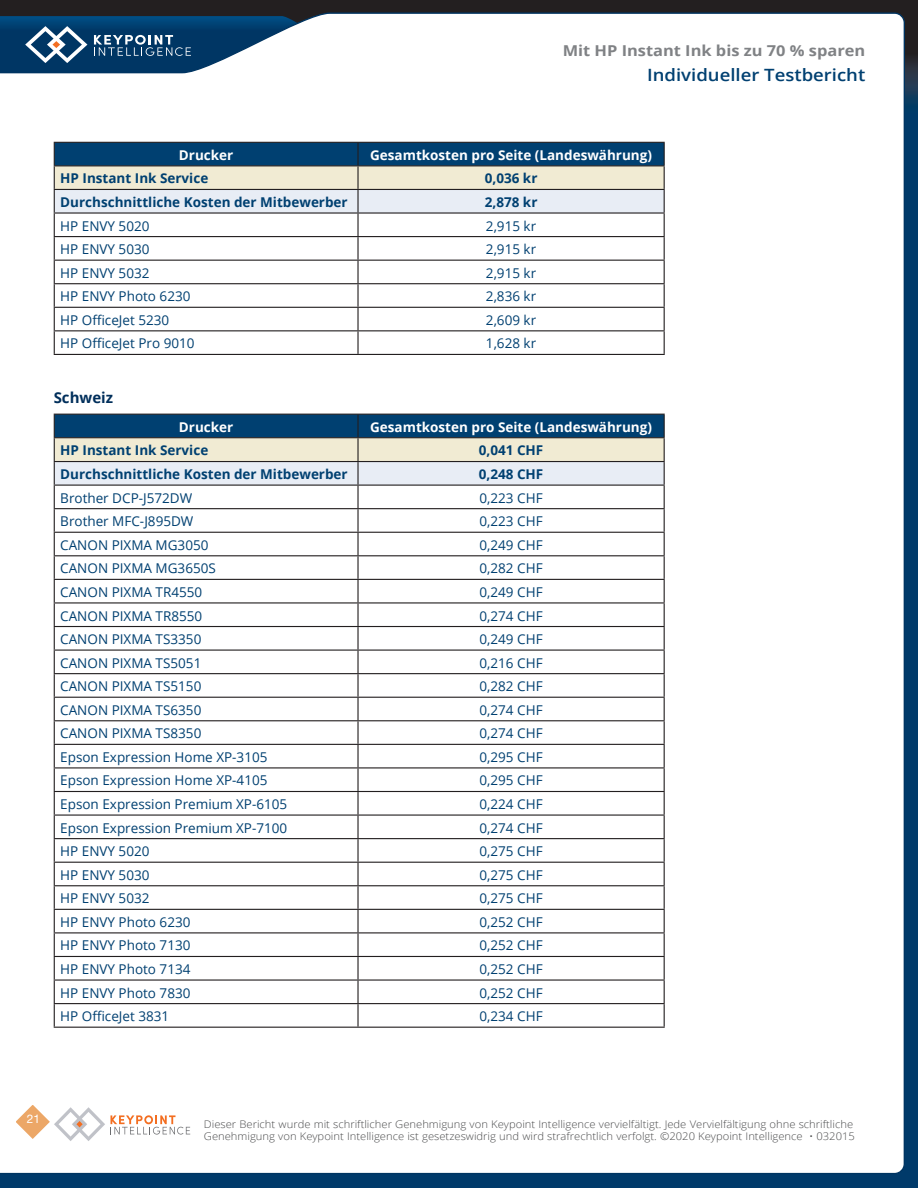
<style>
.page{position:relative;width:918px;height:1188px;background:#fff}
.page>*{position:absolute;margin:0;border:0;box-sizing:border-box;transform-origin:0 0}
.t1{font:600 16.95px "Open Sans";color:#004071;scale:1.09 1}
.t2{font:700 15px "Open Sans";color:#808285;scale:1.09 1}
.CTR_TABLE_HEAD_LEFT{font:700 15px "Open Sans";color:#002f5b}
.CTR_TABLE_TITLE{font:13.5px "Open Sans";color:#004071}
.CTR_TABLE_TITLE-2{font:700 13.5px "Open Sans";color:#004071}
.CTR_TABLE_HEAD_WHITE{font:700 13.5px "Open Sans";color:#fff}
.t3{font:11.85px "Helvetica Neue LT Pro";color:#fff}
.t4{font:300 10.5px/12px "Open Sans";color:#4b4c4d;scale:1.07 1}
</style>
<div class="page">
<div style="left:0;top:60px;width:918px;height:1128px;background:#003a6a"></div>
<div style="left:0;top:0;width:918px;height:72px;background:#231f20"></div>
<svg style="left:906px;top:58px;width:12px;height:42px"></svg>
<div style="left:0;top:12px;width:906px;height:1161px;background:#fff"></div>
<svg style="left:0;top:16px;width:353px;height:69px;background:#7292ac"></svg>
<svg style="left:9px;top:1098px;width:181px;height:47px;background:#f7eee7"></svg>
<svg style="left:54px;top:142px;width:611px;height:212px;background:#d4dbde"></svg>
<hr style="left:54px;top:354px;width:304px;height:1px;background:#231f20">
<hr style="left:358px;top:354px;width:307px;height:1px;background:#231f20">
<svg style="left:54px;top:414px;width:611px;height:613px;background:#e8eaec"></svg>
<hr style="left:54px;top:1027px;width:304px;height:1px;background:#231f20">
<hr style="left:358px;top:1027px;width:307px;height:1px;background:#231f20">
<p class="t2" style="left:563px;top:40px;width:279px">Mit HP Instant Ink bis zu 70 % sparen</p>
<p class="t1" style="left:647px;top:63px;width:202px">Individueller Testbericht</p>
<p class="CTR_TABLE_HEAD_WHITE" style="left:179px;top:145px;width:56px">Drucker</p>
<p class="CTR_TABLE_HEAD_WHITE" style="left:370px;top:145px;width:283px">Gesamtkosten pro Seite (Landeswährung)</p>
<p class="CTR_TABLE_TITLE-2" style="left:60px;top:169px;width:150px">HP Instant Ink Service</p>
<p class="CTR_TABLE_TITLE-2" style="left:485px;top:169px;width:54px">0,036 kr</p>
<p class="CTR_TABLE_TITLE-2" style="left:60px;top:193px;width:289px">Durchschnittliche Kosten der Mitbewerber</p>
<p class="CTR_TABLE_TITLE-2" style="left:485px;top:193px;width:54px">2,878 kr</p>
<p class="CTR_TABLE_TITLE" style="left:60px;top:216px;width:91px">HP ENVY 5020</p>
<p class="CTR_TABLE_TITLE" style="left:486px;top:216px;width:52px">2,915 kr</p>
<p class="CTR_TABLE_TITLE" style="left:60px;top:240px;width:91px">HP ENVY 5030</p>
<p class="CTR_TABLE_TITLE" style="left:486px;top:240px;width:52px">2,915 kr</p>
<p class="CTR_TABLE_TITLE" style="left:60px;top:264px;width:91px">HP ENVY 5032</p>
<p class="CTR_TABLE_TITLE" style="left:486px;top:264px;width:52px">2,915 kr</p>
<p class="CTR_TABLE_TITLE" style="left:60px;top:287px;width:132px">HP ENVY Photo 6230</p>
<p class="CTR_TABLE_TITLE" style="left:486px;top:287px;width:52px">2,836 kr</p>
<p class="CTR_TABLE_TITLE" style="left:60px;top:311px;width:111px">HP OfficeJet 5230</p>
<p class="CTR_TABLE_TITLE" style="left:486px;top:311px;width:52px">2,609 kr</p>
<p class="CTR_TABLE_TITLE" style="left:60px;top:334px;width:136px">HP OfficeJet Pro 9010</p>
<p class="CTR_TABLE_TITLE" style="left:486px;top:334px;width:52px">1,628 kr</p>
<p class="CTR_TABLE_HEAD_LEFT" style="left:54px;top:387px;width:61px">Schweiz</p>
<p class="CTR_TABLE_HEAD_WHITE" style="left:179px;top:417px;width:56px">Drucker</p>
<p class="CTR_TABLE_HEAD_WHITE" style="left:370px;top:417px;width:283px">Gesamtkosten pro Seite (Landeswährung)</p>
<p class="CTR_TABLE_TITLE-2" style="left:60px;top:441px;width:150px">HP Instant Ink Service</p>
<p class="CTR_TABLE_TITLE-2" style="left:479px;top:441px;width:66px">0,041 CHF</p>
<p class="CTR_TABLE_TITLE-2" style="left:60px;top:465px;width:289px">Durchschnittliche Kosten der Mitbewerber</p>
<p class="CTR_TABLE_TITLE-2" style="left:479px;top:465px;width:66px">0,248 CHF</p>
<p class="CTR_TABLE_TITLE" style="left:60px;top:489px;width:134px">Brother DCP-J572DW</p>
<p class="CTR_TABLE_TITLE" style="left:480px;top:489px;width:65px">0,223 CHF</p>
<p class="CTR_TABLE_TITLE" style="left:60px;top:512px;width:135px">Brother MFC-J895DW</p>
<p class="CTR_TABLE_TITLE" style="left:480px;top:512px;width:65px">0,223 CHF</p>
<p class="CTR_TABLE_TITLE" style="left:60px;top:536px;width:150px">CANON PIXMA MG3050</p>
<p class="CTR_TABLE_TITLE" style="left:480px;top:536px;width:65px">0,249 CHF</p>
<p class="CTR_TABLE_TITLE" style="left:60px;top:559px;width:157px">CANON PIXMA MG3650S</p>
<p class="CTR_TABLE_TITLE" style="left:480px;top:559px;width:65px">0,282 CHF</p>
<p class="CTR_TABLE_TITLE" style="left:60px;top:583px;width:144px">CANON PIXMA TR4550</p>
<p class="CTR_TABLE_TITLE" style="left:480px;top:583px;width:65px">0,249 CHF</p>
<p class="CTR_TABLE_TITLE" style="left:60px;top:606px;width:144px">CANON PIXMA TR8550</p>
<p class="CTR_TABLE_TITLE" style="left:480px;top:606px;width:65px">0,274 CHF</p>
<p class="CTR_TABLE_TITLE" style="left:60px;top:630px;width:143px">CANON PIXMA TS3350</p>
<p class="CTR_TABLE_TITLE" style="left:480px;top:630px;width:65px">0,249 CHF</p>
<p class="CTR_TABLE_TITLE" style="left:60px;top:654px;width:143px">CANON PIXMA TS5051</p>
<p class="CTR_TABLE_TITLE" style="left:480px;top:654px;width:65px">0,216 CHF</p>
<p class="CTR_TABLE_TITLE" style="left:60px;top:677px;width:143px">CANON PIXMA TS5150</p>
<p class="CTR_TABLE_TITLE" style="left:480px;top:677px;width:65px">0,282 CHF</p>
<p class="CTR_TABLE_TITLE" style="left:60px;top:701px;width:143px">CANON PIXMA TS6350</p>
<p class="CTR_TABLE_TITLE" style="left:480px;top:701px;width:65px">0,274 CHF</p>
<p class="CTR_TABLE_TITLE" style="left:60px;top:724px;width:143px">CANON PIXMA TS8350</p>
<p class="CTR_TABLE_TITLE" style="left:480px;top:724px;width:65px">0,274 CHF</p>
<p class="CTR_TABLE_TITLE" style="left:60px;top:748px;width:209px">Epson Expression Home XP-3105</p>
<p class="CTR_TABLE_TITLE" style="left:480px;top:748px;width:65px">0,295 CHF</p>
<p class="CTR_TABLE_TITLE" style="left:60px;top:771px;width:209px">Epson Expression Home XP-4105</p>
<p class="CTR_TABLE_TITLE" style="left:480px;top:771px;width:65px">0,295 CHF</p>
<p class="CTR_TABLE_TITLE" style="left:60px;top:795px;width:229px">Epson Expression Premium XP-6105</p>
<p class="CTR_TABLE_TITLE" style="left:480px;top:795px;width:65px">0,224 CHF</p>
<p class="CTR_TABLE_TITLE" style="left:60px;top:818px;width:229px">Epson Expression Premium XP-7100</p>
<p class="CTR_TABLE_TITLE" style="left:480px;top:818px;width:65px">0,274 CHF</p>
<p class="CTR_TABLE_TITLE" style="left:60px;top:842px;width:91px">HP ENVY 5020</p>
<p class="CTR_TABLE_TITLE" style="left:480px;top:842px;width:65px">0,275 CHF</p>
<p class="CTR_TABLE_TITLE" style="left:60px;top:866px;width:91px">HP ENVY 5030</p>
<p class="CTR_TABLE_TITLE" style="left:480px;top:866px;width:65px">0,275 CHF</p>
<p class="CTR_TABLE_TITLE" style="left:60px;top:889px;width:91px">HP ENVY 5032</p>
<p class="CTR_TABLE_TITLE" style="left:480px;top:889px;width:65px">0,275 CHF</p>
<p class="CTR_TABLE_TITLE" style="left:60px;top:913px;width:132px">HP ENVY Photo 6230</p>
<p class="CTR_TABLE_TITLE" style="left:480px;top:913px;width:65px">0,252 CHF</p>
<p class="CTR_TABLE_TITLE" style="left:60px;top:936px;width:132px">HP ENVY Photo 7130</p>
<p class="CTR_TABLE_TITLE" style="left:480px;top:936px;width:65px">0,252 CHF</p>
<p class="CTR_TABLE_TITLE" style="left:60px;top:960px;width:132px">HP ENVY Photo 7134</p>
<p class="CTR_TABLE_TITLE" style="left:480px;top:960px;width:65px">0,252 CHF</p>
<p class="CTR_TABLE_TITLE" style="left:60px;top:983px;width:132px">HP ENVY Photo 7830</p>
<p class="CTR_TABLE_TITLE" style="left:480px;top:983px;width:65px">0,252 CHF</p>
<p class="CTR_TABLE_TITLE" style="left:60px;top:1007px;width:111px">HP OfficeJet 3831</p>
<p class="CTR_TABLE_TITLE" style="left:480px;top:1007px;width:65px">0,234 CHF</p>
<p class="t3" style="left:27px;top:1111px;width:15px">21</p>
<p class="t4" style="left:204px;top:1118px;width:610px">Dieser Bericht wurde mit schriftlicher Genehmigung von Keypoint Intelligence vervielfältigt. Jede Vervielfältigung ohne schriftliche<br>Genehmigung von Keypoint Intelligence ist gesetzeswidrig und wird strafrechtlich verfolgt. ©2020 Keypoint Intelligence • 032015</p>
</div>
